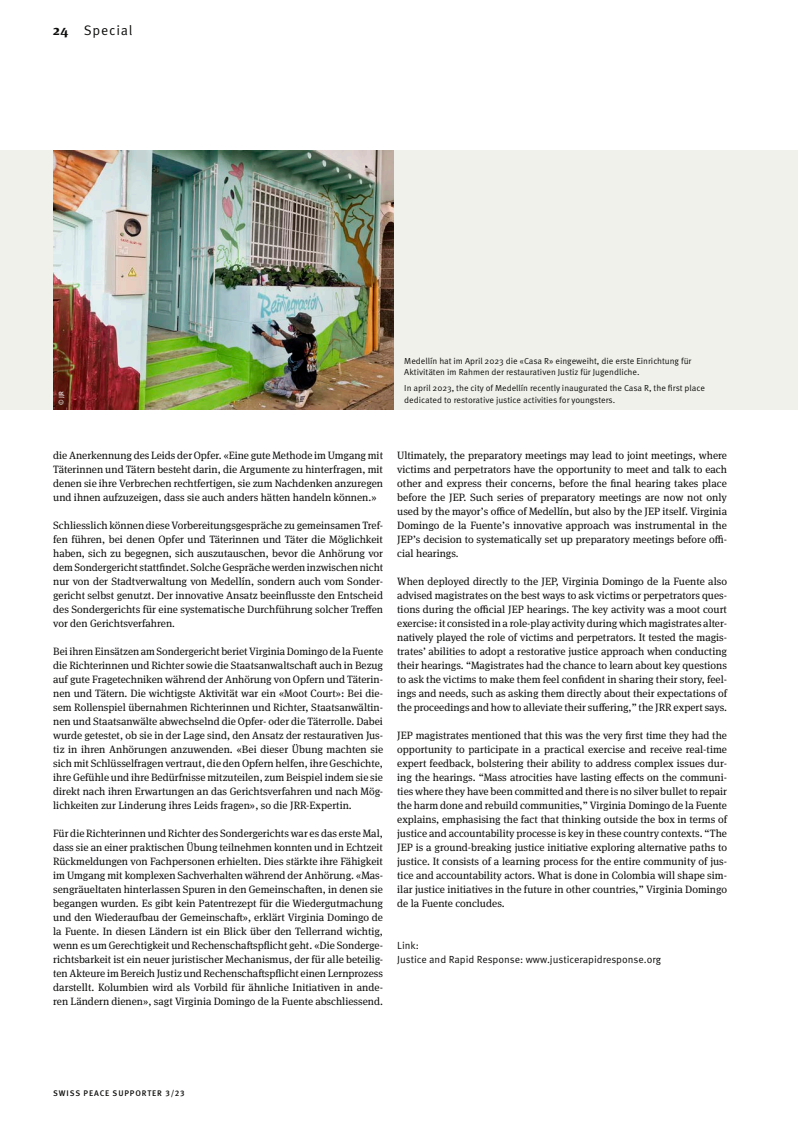
<style>
.page{position:relative;width:798px;height:1127px;background:#fff}
.page>*{position:absolute;margin:0;border:0;box-sizing:border-box;transform-origin:0 0}
.t1{font:13.75px "Meta Pro";letter-spacing:.055em;color:#0e0e0d}
._2_1_Grundtext{font:10.62px/14px "Meta Serif OT";color:#0e0e0d;text-align:justify}
._2_1_Grundtext_Engli{font:10.62px/14px "Meta Serif OT";color:#0e0e0d;text-align:justify}
._3_6_Link{font:10.25px "Meta Pro";color:#0e0e0d}
._3_1_Legende{font:8.75px/11.2px "Meta Pro";color:#0e0e0d}
.t2{font:500 8.12px "Meta Pro";letter-spacing:.11em;color:#0e0e0d}
._3_7_Fotokredit{font:6.5px "Meta Pro";color:#fff}
.s1{font-family:"Meta Serif OT";font-weight:700}
.s2{font-size:10px}
</style>
<div class="page">
<div style="left:0;top:151px;width:797px;height:259px;background:#f1f1ec"></div>
<img style="left:53px;top:151px;width:340px;height:259px">
<p class="t1" style="left:53px;top:22px;width:81px"><span class="s1">24</span> Special</p>
<p class="_3_7_Fotokredit" style="left:57px;top:405px;width:16px;rotate:-90deg">© JJR</p>
<p class="_3_1_Legende" style="left:404px;top:355px;width:288px">Medellín hat im April 2023 die «Casa R» eingeweiht, die erste Einrichtung für<br>Aktivitäten im Rahmen der restaurativen Justiz für Jugendliche.</p>
<p class="_3_1_Legende" style="left:404px;top:383px;width:302px">In april 2023, the city of Medellín recently inaugurated the Casa R, the first place dedicated to restorative justice activities for youngsters.</p>
<p class="_2_1_Grundtext" style="left:53px;top:448px;width:331px">die Anerkennung des Leids der Opfer. «Eine gute Methode im Umgang mit Täterinnen und Tätern besteht darin, die Argumente zu hinterfragen, mit denen sie ihre Verbrechen rechtfertigen, sie zum Nachdenken anzuregen und ihnen aufzuzeigen, dass sie auch anders hätten handeln können.»</p>
<p class="_2_1_Grundtext" style="left:53px;top:518px;width:331px">Schliesslich können diese Vorbereitungsgespräche zu gemeinsamen Tref&shy;fen führen, bei denen Opfer und Täterinnen und Täter die Möglichkeit haben, sich zu begegnen, sich auszutauschen, bevor die Anhörung vor dem Sondergericht stattfindet. Solche Gespräche werden inzwischen nicht nur von der Stadtverwaltung von Medellín, sondern auch vom Sonder&shy;gericht selbst genutzt. Der innovative Ansatz beeinflusste den Entscheid des Sondergerichts für eine systematische Durchführung solcher Treffen vor den Gerichtsverfahren<span class="s2">.</span></p>
<p class="_2_1_Grundtext" style="left:53px;top:644px;width:331px">Bei ihren Einsätzen am Sondergericht beriet Virginia Domingo de la Fuente die Richterinnen und Richter sowie die Staatsanwaltschaft auch in Bezug auf gute Fragetechniken während der Anhörung von Opfern und Täterin&shy;nen und Tätern. Die wichtigste Aktivität war ein «Moot Court»: Bei die&shy;sem Rollenspiel übernahmen Richterinnen und Richter, Staatsanwältin&shy;nen und Staatsanwälte abwechselnd die Opfer- oder die Täterrolle. Dabei wurde getestet, ob sie in der Lage sind, den Ansatz der restaurativen Jus&shy;tiz in ihren Anhörungen anzuwenden. «Bei dieser Übung machten sie sich mit Schlüsselfragen vertraut, die den Opfern helfen, ihre Geschichte, ihre Gefühle und ihre Bedürfnisse mitzuteilen, zum Beispiel indem sie sie direkt nach ihren Erwartungen an das Gerichtsverfahren und nach Mög&shy;lichkeiten zur Linderung ihres Leids fragen», so die JRR-Expertin.</p>
<p class="_2_1_Grundtext" style="left:53px;top:826px;width:331px">Für die Richterinnen und Richter des Sondergerichts war es das erste Mal, dass sie an einer praktischen Übung teilnehmen konnten und in Echtzeit Rückmeldungen von Fachpersonen erhielten. Dies stärkte ihre Fähigkeit im Umgang mit komplexen Sachverhalten während der Anhörung. «Mas&shy;sengräueltaten hinterlassen Spuren in den Gemeinschaften, in denen sie begangen wurden. Es gibt kein Patentrezept für die Wiedergutmachung und den Wiederaufbau der Gemeinschaft», erklärt Virginia Domingo de la Fuente. In diesen Ländern ist ein Blick über den Tellerrand wichtig, wenn es um Gerechtigkeit und Rechenschaftspflicht geht. «Die Sonderge&shy;richtsbarkeit ist ein neuer juristischer Mechanismus, der für alle beteilig&shy;ten Akteure im Bereich Justiz und Rechenschaftspflicht einen Lernprozess darstellt. Kolumbien wird als Vorbild für ähnliche Initiativen in ande&shy;ren Ländern dienen», sagt Virginia Domingo de la Fuente abschliessend.</p>
<p class="_2_1_Grundtext_Engli" style="left:397px;top:448px;width:331px">Ultimately, the preparatory meetings may lead to joint meetings, where victims and perpetrators have the opportunity to meet and talk to each other and express their concerns, before the final hearing takes place before the JEP. Such series of preparatory meetings are now not only used by the mayor’s office of Medellín, but also by the JEP itself. Virginia Domingo de la Fuente’s innovative approach was instrumental in the JEP’s decision to systematically set up preparatory meetings before offi&shy;cial hearings<span class="s2">.</span></p>
<p class="_2_1_Grundtext_Engli" style="left:397px;top:574px;width:331px">When deployed directly to the JEP, Virginia Domingo de la Fuente also advised magistrates on the best ways to ask victims or perpetrators ques&shy;tions during the official JEP hearings. The key activity was a moot court exercise: it consisted in a role-play activity during which magistrates alter&shy;natively played the role of victims and perpetrators. It tested the magis&shy;trates’ abilities to adopt a restorative justice approach when conducting their hearings. “Magistrates had the chance to learn about key questions to ask the victims to make them feel confident in sharing their story, feel&shy;ings and needs, such as asking them directly about their expectations of the proceedings and how to alleviate their suffering,” the JRR expert says.</p>
<p class="_2_1_Grundtext_Engli" style="left:397px;top:728px;width:331px">JEP magistrates mentioned that this was the very first time they had the opportunity to participate in a practical exercise and receive real-time expert feedback, bolstering their ability to address complex issues dur&shy;ing the hearings. “Mass atrocities have lasting effects on the communi&shy;ties where they have been committed and there is no silver bullet to repair the harm done and rebuild communities,” Virginia Domingo de la Fuente explains, emphasising the fact that thinking outside the box in terms of justice and accountability processe is key in these country contexts. “The JEP is a ground-breaking justice initiative exploring alternative paths to justice. It consists of a learning process for the entire community of jus&shy;tice and accountability actors. What is done in Colombia will shape sim&shy;ilar justice initiatives in the future in other countries,” Virginia Domingo de la Fuente concludes.</p>
<p class="_3_6_Link" style="left:397px;top:939px;width:23px">Link:</p>
<p class="_3_6_Link" style="left:397px;top:953px;width:265px">Justice and Rapid Response: www.justicerapidresponse.org</p>
<p class="t2" style="left:53px;top:1088px;width:133px">SWISS PEACE SUPPORTER 3/23</p>
</div>
